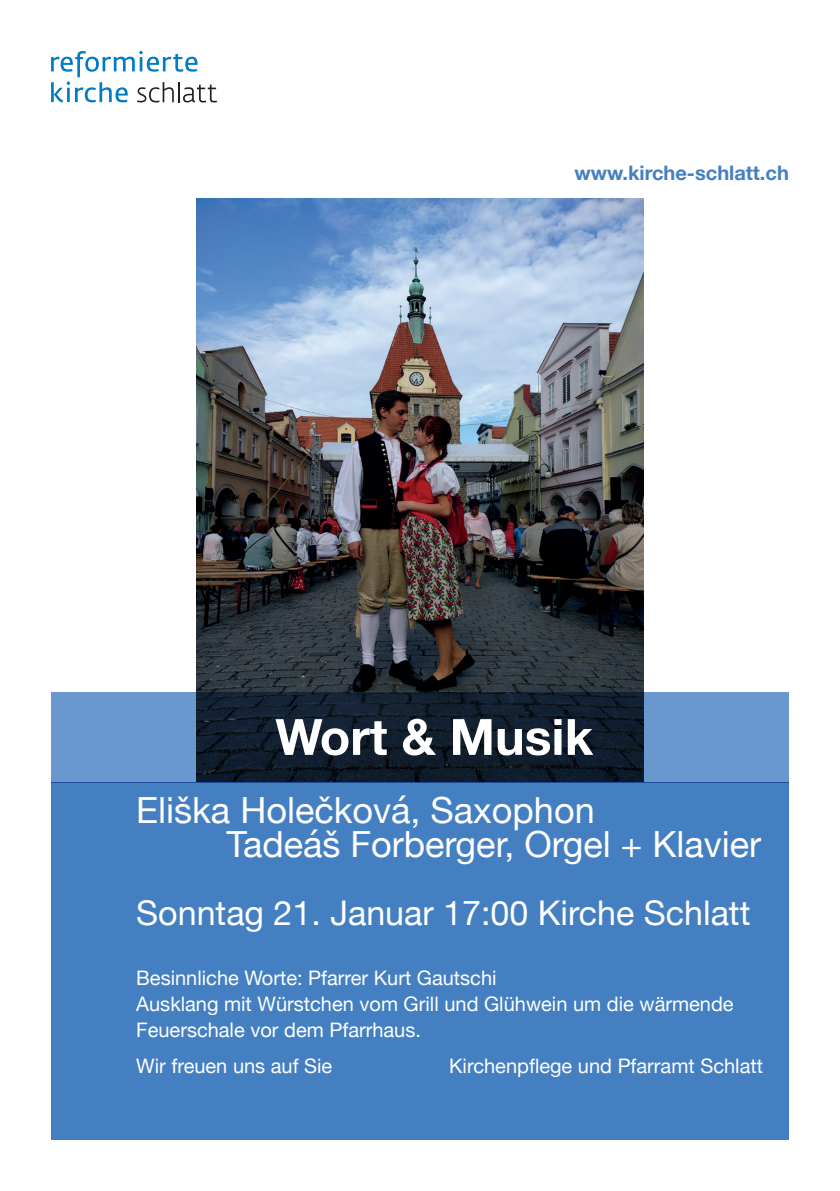
<style>
.page{position:relative;width:840px;height:1191px;background:#fff}
.page>*{position:absolute;margin:0;border:0;box-sizing:border-box;transform-origin:0 0}
.t1{font:700 50px "Helvetica Neue";color:#fff}
.t2{font:36px/34px "Helvetica Neue";color:#fff}
.t3{font:34px "Helvetica Neue";color:#fff}
.t4{font:20px/26px "Helvetica Neue";color:#fff}
.t5{font:700 20px "Helvetica Neue";color:#447fc2}
</style>
<div class="page">
<svg style="left:51px;top:50px;width:166px;height:52px"></svg>
<img style="left:196px;top:198px;width:447px;height:494px">
<div style="left:51px;top:782px;width:737px;height:358px;background:#447fc2"></div>
<svg style="left:51px;top:692px;width:737px;height:90px;background:#334d6b"></svg>
<p class="t5" style="left:574px;top:157px;width:216px">www.kirche-schlatt.ch</p>
<h1 class="t1" style="left:275px;top:698px;width:319px">Wort &amp; Musik</h1>
<h2 class="t2" style="left:226px;top:795px;width:536px;text-indent:-90px">Eliška Holečková, Saxophon<br>Tadeáš Forberger, Orgel + Klavier</h2>
<h3 class="t3" style="left:136px;top:888px;width:615px">Sonntag 21. Januar 17:00 Kirche Schlatt</h3>
<p class="t4" style="left:136px;top:966px;width:598px">Besinnliche Worte: Pfarrer Kurt Gautschi<br>Ausklang mit Würstchen vom Grill und Glühwein um die wärmende<br>Feuerschale vor dem Pfarrhaus.</p>
<p class="t4" style="left:136px;top:1054px;width:197px">Wir freuen uns auf Sie</p>
<p class="t4" style="left:449px;top:1054px;width:315px">Kirchenpflege und Pfarramt Schlatt</p>
</div>
